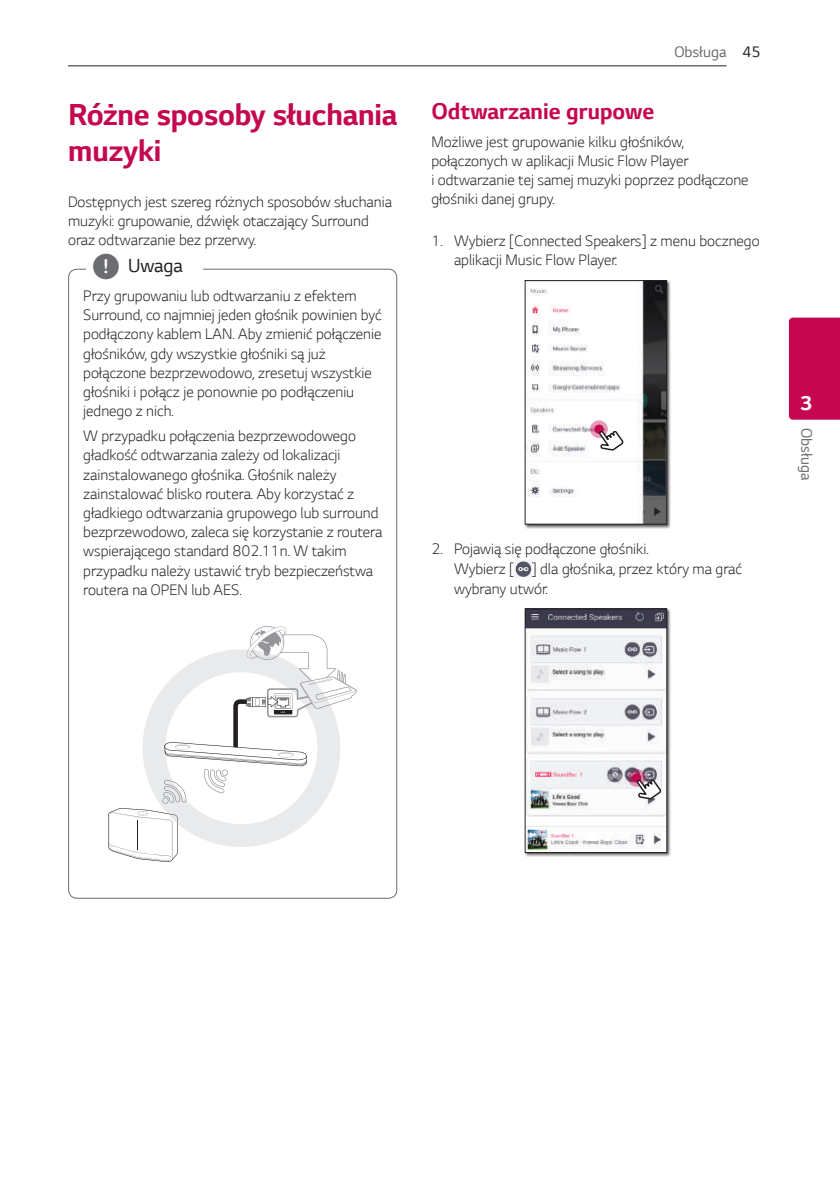
<style>
.page{position:relative;width:840px;height:1191px;background:#fff}
.page>*{position:absolute;margin:0;border:0;box-sizing:border-box;transform-origin:0 0}
.t1{font:700 32px/36px "LG Smart";letter-spacing:-.005em;color:#c50750}
.t2{font:700 24px "LG Smart";color:#c50750}
.t3{font:700 21px "LG Smart";color:#fff}
.t4{font:20px "LG Smart";color:#231f20}
.t5{font:300 16px/19.2px "LG Smart";color:#231f20}
.t6{font:16px "LG Smart";color:#6c6d70}
.s1{font-family:"UPSYS Common";font-size:30px;color:#6c6d70}
.s2{color:#231f20}
</style>
<div class="page">
<hr style="left:68px;top:65px;width:658px;height:1px;background:#231f20">
<div style="left:788px;top:317px;width:51px;height:103px;background:#c50750"></div>
<svg style="left:108px;top:626px;width:248px;height:236px"></svg>
<div style="left:524px;top:280px;width:146px;height:249px;background:#231f20;opacity:.75"></div>
<img style="left:526px;top:282px;width:138px;height:240px">
<div style="left:524px;top:280px;width:142px;height:244px;border:1px solid #231f20"></div>
<svg style="left:589px;top:420px;width:18px;height:18px"></svg>
<div style="left:594px;top:424px;width:9px;height:10px;background:#c50750;border-radius:50%"></div>
<svg style="left:597px;top:429px;width:27px;height:23px"></svg>
<img style="left:514px;top:560px;width:17px;height:17px">
<div style="left:524px;top:608px;width:146px;height:249px;background:#231f20;opacity:.75"></div>
<img style="left:526px;top:611px;width:138px;height:239px">
<div style="left:524px;top:609px;width:142px;height:243px;border:1px solid #231f20"></div>
<svg style="left:627px;top:769px;width:18px;height:18px"></svg>
<svg style="left:631px;top:773px;width:10px;height:9px"></svg>
<svg style="left:635px;top:778px;width:27px;height:22px"></svg>
<h1 class="t1" style="left:68px;top:97px;width:330px">Różne sposoby słuchania muzyki</h1>
<p class="t5" style="left:68px;top:192px;width:325px">Dostępnych jest szereg różnych sposobów słuchania muzyki: grupowanie, dźwięk otaczający Surround oraz odtwarzanie bez przerwy.</p>
<p class="t4" style="left:92px;top:254px;width:93px"><span class="s1">,</span> Uwaga</p>
<p class="t5" style="left:83px;top:286px;width:300px">Przy grupowaniu lub odtwarzaniu z efektem Surround, co najmniej jeden głośnik powinien być podłączony kablem LAN. Aby zmienić połączenie głośników, gdy wszystkie głośniki są już połączone bezprzewodowo, zresetuj wszystkie głośniki i połącz je ponownie po podłączeniu jednego z nich.</p>
<p class="t5" style="left:83px;top:426px;width:300px">W przypadku połączenia bezprzewodowego gładkość odtwarzania zależy od lokalizacji zainstalowanego głośnika. Głośnik należy zainstalować blisko routera. Aby korzystać z gładkiego odtwarzania grupowego lub surround bezprzewodowo, zaleca się korzystanie z routera wspierającego standard 802.11n. W takim przypadku należy ustawić tryb bezpieczeństwa routera na OPEN lub AES.</p>
<p class="t6" style="left:674px;top:42px;width:88px">Obsługa <span class="s2">45</span></p>
<h2 class="t2" style="left:431px;top:97px;width:224px">Odtwarzanie grupowe</h2>
<p class="t5" style="left:431px;top:132px;width:318px">Możliwe jest grupowanie kilku głośników, połączonych w aplikacji Music Flow Player<br>i odtwarzanie tej samej muzyki poprzez podłączone głośniki danej grupy.</p>
<p class="t5" style="left:454px;top:231px;width:307px;text-indent:-23px">1. Wybierz [Connected Speakers] z menu bocznego aplikacji Music Flow Player.</p>
<p class="t5" style="left:454px;top:539px;width:289px;text-indent:-23px">2. Pojawią się podłączone głośniki.<br>Wybierz [ ] dla głośnika, przez który ma grać wybrany utwór.</p>
<h3 class="t3" style="left:799px;top:390px;width:13px">3</h3>
<p class="t6" style="left:815px;top:428px;width:54px;rotate:90deg">Obsługa</p>
</div>
